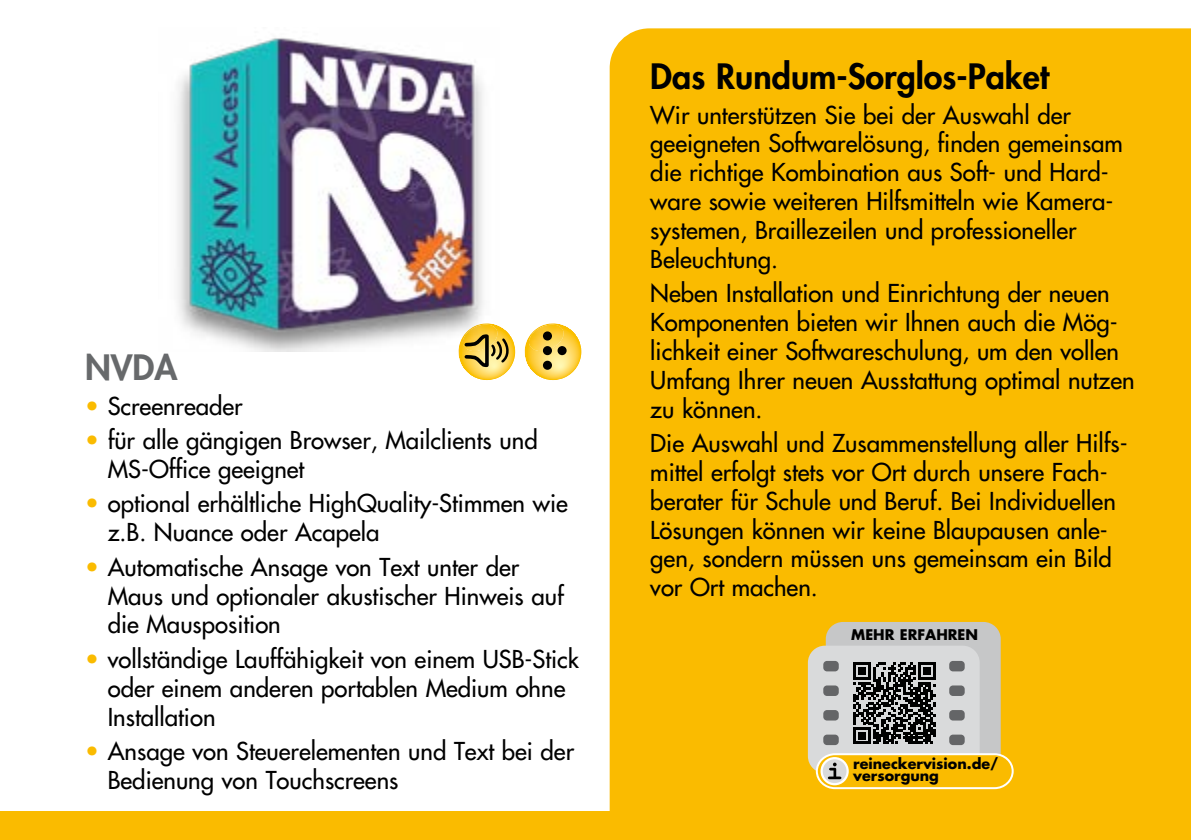
<style>
.page{position:relative;width:1191px;height:840px;background:#fff}
.page>*{position:absolute;margin:0;border:0;box-sizing:border-box;transform-origin:0 0}
.Subhead{font:800 34px "Futura Std";color:#000}
.Subhead-2{font:800 34px "Futura Std";color:#67696b}
.Aufzählung{font:500 24px/28.8px "Futura Std";color:#000}
.Tabelle{font:700 14.4px/12px "Futura Std";color:#000}
.s1{color:#fabb00}
</style>
<div class="page">
<div style="left:609px;top:28px;width:582px;height:783px;background:#fabb00"></div>
<svg style="left:458px;top:326px;width:57px;height:54px"></svg>
<svg style="left:524px;top:323px;width:57px;height:57px"></svg>
<img style="left:563px;top:324px;width:1px;height:22px">
<img style="left:529px;top:324px;width:34px;height:27px">
<div style="left:543px;top:331px;width:9px;height:9px;background:#000;border-radius:50%"></div>
<div style="left:543px;top:346px;width:9px;height:9px;background:#000;border-radius:50%"></div>
<div style="left:557px;top:346px;width:9px;height:9px;background:#000;border-radius:50%"></div>
<div style="left:543px;top:360px;width:9px;height:9px;background:#000;border-radius:50%"></div>
<img style="left:177px;top:38px;width:322px;height:313px">
<div style="left:808px;top:645px;width:171px;height:127px;background:#d9dadb;border-radius:17px"></div>
<svg style="left:815px;top:621px;width:199px;height:168px"></svg>
<div style="left:0;top:811px;width:1191px;height:28px;background:#fabb00"></div>
<p class="Subhead-2" style="left:85px;top:346px;width:94px">NVDA</p>
<p class="Aufzählung" style="left:85px;top:391px;width:159px"><span class="s1">•</span> Screenreader</p>
<p class="Aufzählung" style="left:108px;top:425px;width:431px;text-indent:-23px"><span class="s1">•</span> für alle gängigen Browser, Mailclients und<br>MS-Office geeignet</p>
<p class="Aufzählung" style="left:108px;top:489px;width:461px;text-indent:-23px"><span class="s1">•</span> optional erhältliche HighQuality-Stimmen wie z.B. Nuance oder Acapela</p>
<p class="Aufzählung" style="left:108px;top:552px;width:457px;text-indent:-23px"><span class="s1">•</span> Automatische Ansage von Text unter der<br>Maus und optionaler akustischer Hinweis auf die Mausposition</p>
<p class="Aufzählung" style="left:108px;top:644px;width:473px;text-indent:-23px"><span class="s1">•</span> vollständige Lauffähigkeit von einem USB-Stick oder einem anderen portablen Medium ohne<br>Installation</p>
<p class="Aufzählung" style="left:108px;top:736px;width:468px;text-indent:-23px"><span class="s1">•</span> Ansage von Steuerelementen und Text bei der<br>Bedienung von Touchscreens</p>
<p class="Subhead" style="left:650px;top:55px;width:400px">Das Rundum-Sorglos-Paket</p>
<p class="Aufzählung" style="left:650px;top:100px;width:474px">Wir unterstützen Sie bei der Auswahl der geeigneten Softwarelösung, finden gemeinsam die richtige Kombination aus Soft- und Hard&shy;ware sowie weiteren Hilfsmitteln wie Kamera&shy;systemen, Braillezeilen und professioneller Beleuchtung.</p>
<p class="Aufzählung" style="left:650px;top:279px;width:486px">Neben Installation und Einrichtung der neuen Komponenten bieten wir Ihnen auch die Mög&shy;lichkeit einer Softwareschulung, um den vollen Umfang Ihrer neuen Ausstattung optimal nutzen zu können.</p>
<p class="Aufzählung" style="left:650px;top:428px;width:479px">Die Auswahl und Zusammenstellung aller Hilfs&shy;mittel erfolgt stets vor Ort durch unsere Fach&shy;berater für Schule und Beruf. Bei Individuellen Lösungen können wir keine Blaupausen anle&shy;gen, sondern müssen uns gemeinsam ein Bild vor Ort machen.</p>
<p class="Tabelle" style="left:851px;top:628px;width:128px">MEHR ERFAHREN</p>
<p class="Tabelle" style="left:853px;top:756px;width:147px">reineckervision.de/ versorgung</p>
</div>
